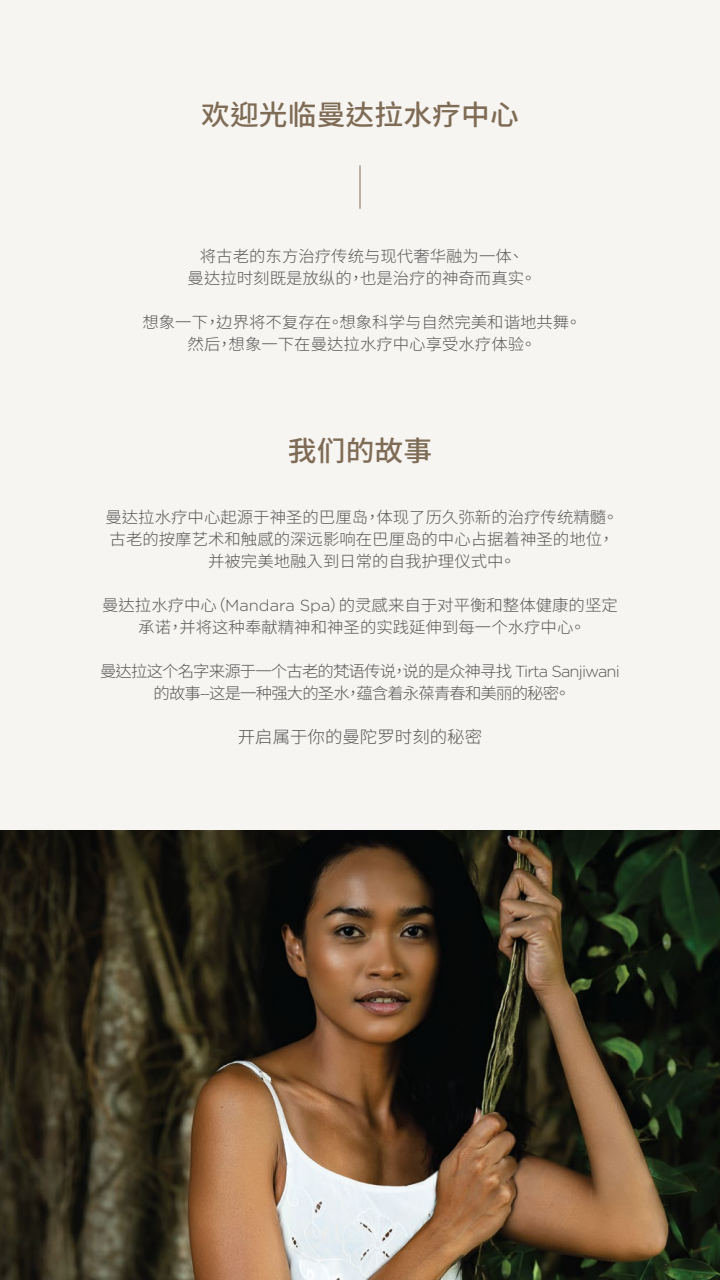
<style>
.page{position:relative;width:720px;height:1280px;background:#f7f5f2}
.page>*{position:absolute;margin:0;border:0;box-sizing:border-box;transform-origin:0 0}
.t1{font:500 28px "Source Han Sans TC";letter-spacing:.005em;color:#7f6c56}
.t2{font:300 17px "Source Han Sans TC";color:#575757}
.t3{font:300 16px/22px "Source Han Sans TC";color:#575757;text-align:center}
.t4{font:300 16px/22px "Source Han Sans TC";letter-spacing:-.055em;color:#575757;text-align:center}
.s1{font-family:"Gotham"}
</style>
<div class="page">
<hr style="left:360px;top:165px;width:1px;height:44px;background:#7f6c56">
<img style="left:0;top:830px;width:720px;height:450px">
<h1 class="t1" style="left:201px;top:99px;width:319px">欢迎光临曼达拉水疗中心</h1>
<p class="t3" style="left:188px;top:245px;width:350px">将古老的东方治疗传统与现代奢华融为一体、<br>曼达拉时刻既是放纵的，也是治疗的神奇而真实。</p>
<p class="t3" style="left:142px;top:311px;width:441px">想象一下，边界将不复存在。想象科学与自然完美和谐地共舞。然后，想象一下在曼达拉水疗中心享受水疗体验。</p>
<h1 class="t1" style="left:288px;top:435px;width:146px">我们的故事</h1>
<p class="t3" style="left:105px;top:506px;width:515px">曼达拉水疗中心起源于神圣的巴厘岛，体现了历久弥新的治疗传统精髓。古老的按摩艺术和触感的深远影响在巴厘岛的中心占据着神圣的地位，并被完美地融入到日常的自我护理仪式中。</p>
<p class="t3" style="left:102px;top:594px;width:517px">曼达拉水疗中心（<span class="s1">Mandara Spa</span>）的灵感来自于对平衡和整体健康的坚定承诺，并将这种奉献精神和神圣的实践延伸到每一个水疗中心。</p>
<p class="t4" style="left:100px;top:660px;width:521px">曼达拉这个名字来源于一个古老的梵语传说，说的是众神寻找 <span class="s1">Tirta Sanjiwani</span>的故事--这是一种强大的圣水，蕴含着永葆青春和美丽的秘密。</p>
<p class="t2" style="left:238px;top:727px;width:246px">开启属于你的曼陀罗时刻的秘密</p>
</div>
